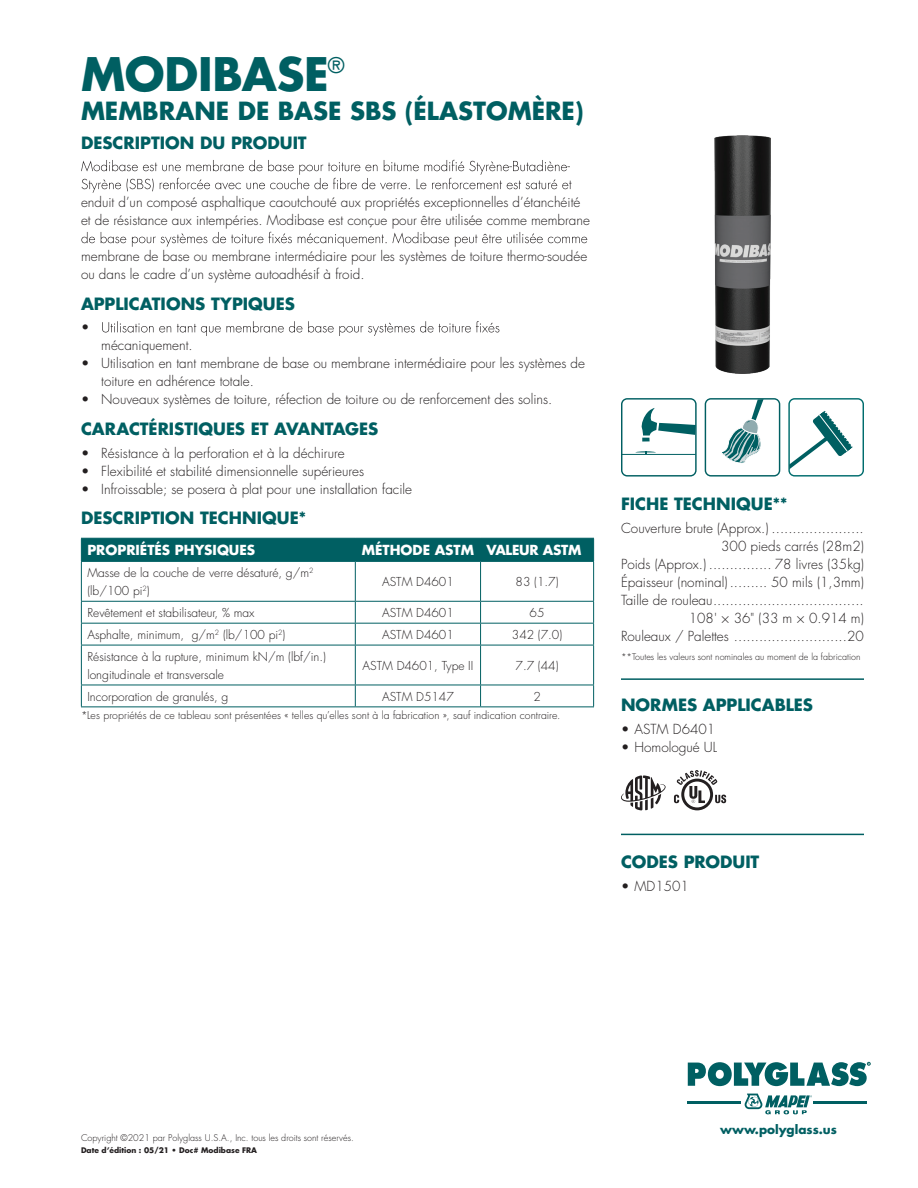
<style>
.page{position:relative;width:918px;height:1188px;background:#fff}
.page>*{position:absolute;margin:0;border:0;box-sizing:border-box;transform-origin:0 0}
.t1{font:700 45px "Futura Std";letter-spacing:-.005em;color:#005f62}
.t2{font:700 24.3px "Futura Std";color:#005f62}
.t3{font:700 16.5px "Futura Std";color:#005f62}
.t4{font:300 13.5px/18px "Futura Std";color:#231f20}
.t5{font:700 13.5px "Futura Std";color:#fff}
.t6{font:300 12px/18px "Futura Std";color:#231f20}
.t7{font:700 12px "Futura Std";color:#005f62}
.t8{font:300 10.5px "Futura Std";letter-spacing:.005em;color:#231f20}
.t9{font:300 9px "Futura Std";color:#231f20}
.t10{font:700 7.5px "Futura Std";color:#231f20}
</style>
<div class="page">
<svg style="left:81px;top:160px;width:491px;height:33px"></svg>
<svg style="left:81px;top:232px;width:506px;height:15px"></svg>
<svg style="left:102px;top:321px;width:397px;height:15px"></svg>
<div style="left:81px;top:538px;width:513px;height:23px;background:#005f62"></div>
<hr style="left:81px;top:561px;width:274px;height:1px;background:#005f62">
<hr style="left:81px;top:562px;width:1px;height:39px;background:#005f62">
<hr style="left:355px;top:561px;width:126px;height:1px;background:#005f62">
<hr style="left:355px;top:562px;width:1px;height:39px;background:#005f62">
<hr style="left:481px;top:561px;width:113px;height:1px;background:#005f62">
<hr style="left:480px;top:562px;width:1px;height:39px;background:#005f62">
<hr style="left:593px;top:562px;width:1px;height:39px;background:#005f62">
<hr style="left:81px;top:601px;width:274px;height:1px;background:#005f62">
<hr style="left:355px;top:601px;width:126px;height:1px;background:#005f62">
<hr style="left:481px;top:601px;width:113px;height:1px;background:#005f62">
<hr style="left:81px;top:623px;width:274px;height:1px;background:#005f62">
<svg style="left:81px;top:602px;width:1px;height:43px"></svg>
<hr style="left:355px;top:623px;width:126px;height:1px;background:#005f62">
<svg style="left:355px;top:602px;width:1px;height:43px"></svg>
<hr style="left:481px;top:623px;width:113px;height:1px;background:#005f62">
<svg style="left:480px;top:602px;width:1px;height:43px"></svg>
<svg style="left:593px;top:602px;width:1px;height:43px"></svg>
<hr style="left:81px;top:645px;width:274px;height:1px;background:#005f62">
<hr style="left:81px;top:645px;width:1px;height:40px;background:#005f62">
<hr style="left:355px;top:645px;width:126px;height:1px;background:#005f62">
<hr style="left:355px;top:645px;width:1px;height:40px;background:#005f62">
<hr style="left:481px;top:645px;width:113px;height:1px;background:#005f62">
<hr style="left:480px;top:645px;width:1px;height:40px;background:#005f62">
<hr style="left:593px;top:645px;width:1px;height:40px;background:#005f62">
<hr style="left:81px;top:685px;width:274px;height:1px;background:#005f62">
<svg style="left:81px;top:685px;width:1px;height:21px"></svg>
<hr style="left:355px;top:685px;width:126px;height:1px;background:#005f62">
<svg style="left:355px;top:685px;width:1px;height:21px"></svg>
<hr style="left:481px;top:685px;width:113px;height:1px;background:#005f62">
<svg style="left:480px;top:685px;width:1px;height:21px"></svg>
<svg style="left:593px;top:685px;width:1px;height:21px"></svg>
<hr style="left:81px;top:706px;width:274px;height:1px;background:#005f62">
<hr style="left:355px;top:706px;width:126px;height:1px;background:#005f62">
<hr style="left:481px;top:706px;width:113px;height:1px;background:#005f62">
<img style="left:715px;top:135px;width:55px;height:239px">
<hr style="left:621px;top:678px;width:243px;height:2px;background:#005f62">
<svg style="left:621px;top:775px;width:45px;height:35px"></svg>
<svg style="left:681px;top:779px;width:32px;height:31px"></svg>
<div style="left:684px;top:782px;width:26px;height:25px;background:#fff;border-radius:50%"></div>
<svg style="left:674px;top:770px;width:52px;height:33px"></svg>
<hr style="left:621px;top:834px;width:243px;height:1px;background:#005f62">
<svg style="left:621px;top:398px;width:76px;height:79px"></svg>
<svg style="left:788px;top:398px;width:76px;height:79px"></svg>
<svg style="left:705px;top:398px;width:75px;height:79px"></svg>
<svg style="left:688px;top:1062px;width:182px;height:24px"></svg>
<hr style="left:688px;top:1101px;width:53px;height:3px;background:#005f62">
<hr style="left:813px;top:1101px;width:54px;height:3px;background:#005f62">
<svg style="left:745px;top:1094px;width:67px;height:20px"></svg>
<h1 class="t1" style="left:81px;top:44px;width:265px">MODIBASE<sup>®</sup></h1>
<h2 class="t2" style="left:81px;top:95px;width:504px">MEMBRANE DE BASE SBS (ÉLASTOMÈRE)</h2>
<p class="t3" style="left:81px;top:131px;width:227px">DESCRIPTION DU PRODUIT</p>
<p class="t4" style="left:81px;top:194px;width:511px">enduit d’un composé asphaltique caoutchouté aux propriétés exceptionnelles d’étanchéité et de résistance aux intempéries. Modibase est conçue pour être utilisée comme membrane</p>
<p class="t4" style="left:81px;top:248px;width:508px">membrane de base ou membrane intermédiaire pour les systèmes de toiture thermo-soudée ou dans le cadre d’un système autoadhésif à froid.</p>
<p class="t3" style="left:81px;top:293px;width:215px">APPLICATIONS TYPIQUES</p>
<p class="t4" style="left:81px;top:319px;width:10px">•</p>
<p class="t4" style="left:101px;top:337px;width:93px">mécaniquement.</p>
<p class="t4" style="left:101px;top:355px;width:485px;text-indent:-20px">• Utilisation en tant membrane de base ou membrane intermédiaire pour les systèmes de toiture en adhérence totale.</p>
<p class="t4" style="left:81px;top:391px;width:473px">• Nouveaux systèmes de toiture, réfection de toiture ou de renforcement des solins.</p>
<p class="t3" style="left:81px;top:418px;width:299px">CARACTÉRISTIQUES ET AVANTAGES</p>
<p class="t4" style="left:81px;top:444px;width:265px">• Résistance à la perforation et à la déchirure</p>
<p class="t4" style="left:81px;top:462px;width:285px">• Flexibilité et stabilité dimensionnelle supérieures</p>
<p class="t4" style="left:81px;top:480px;width:333px">• Infroissable; se posera à plat pour une installation facile</p>
<p class="t3" style="left:81px;top:507px;width:227px">DESCRIPTION TECHNIQUE*</p>
<p class="t5" style="left:87px;top:541px;width:169px">PROPRIÉTÉS PHYSIQUES</p>
<p class="t5" style="left:362px;top:541px;width:221px">MÉTHODE ASTM VALEUR ASTM</p>
<p class="t6" style="left:87px;top:564px;width:228px">Masse de la couche de verre désaturé, g/m<sup>2 </sup>(lb/100 pi<sup>2</sup>)</p>
<p class="t6" style="left:382px;top:573px;width:73px">ASTM D4601</p>
<p class="t6" style="left:516px;top:573px;width:44px">83 (1.7)</p>
<p class="t6" style="left:87px;top:604px;width:169px">Revêtement et stabilisateur, % max</p>
<p class="t6" style="left:382px;top:604px;width:73px">ASTM D4601</p>
<p class="t6" style="left:530px;top:604px;width:16px">65</p>
<p class="t6" style="left:87px;top:626px;width:200px">Asphalte, minimum, g/m<sup>2</sup> (lb/100 pi<sup>2</sup>)</p>
<p class="t6" style="left:382px;top:626px;width:73px">ASTM D4601</p>
<p class="t6" style="left:512px;top:626px;width:52px">342 (7.0)</p>
<p class="t6" style="left:87px;top:648px;width:240px">Résistance à la rupture, minimum kN/m (lbf/in.) longitudinale et transversale</p>
<p class="t6" style="left:363px;top:657px;width:112px">ASTM D4601, Type II</p>
<p class="t6" style="left:516px;top:657px;width:44px">7.7 (44)</p>
<p class="t6" style="left:87px;top:688px;width:143px">Incorporation de granulés, g</p>
<p class="t6" style="left:382px;top:688px;width:73px">ASTM D5147</p>
<p class="t6" style="left:533px;top:688px;width:9px">2</p>
<p class="t8" style="left:81px;top:709px;width:481px">*Les propriétés de ce tableau sont présentées « telles qu’elles sont à la fabrication », sauf indication contraire.</p>
<p class="t3" style="left:621px;top:493px;width:168px">FICHE TECHNIQUE**</p>
<p class="t4" style="left:621px;top:519px;width:244px;text-align:right">Couverture brute (Approx.) ......................<br>300 pieds carrés (28m2)<br>Poids (Approx.) ............... 78 livres (35kg)<br>Épaisseur (nominal)......... 50 mils (1,3mm)<br>Taille de rouleau....................................<br>108' × 36" (33 m × 0.914 m)<br>Rouleaux / Palettes ...........................20</p>
<p class="t9" style="left:621px;top:652px;width:241px">**Toutes les valeurs sont nominales au moment de la fabrication</p>
<p class="t3" style="left:621px;top:694px;width:194px">NORMES APPLICABLES</p>
<p class="t4" style="left:621px;top:720px;width:96px">• ASTM D6401</p>
<p class="t4" style="left:621px;top:738px;width:98px">• Homologué UL</p>
<p class="t3" style="left:621px;top:851px;width:140px">CODES PRODUIT</p>
<p class="t4" style="left:621px;top:877px;width:69px">• MD1501</p>
<p class="t9" style="left:81px;top:1133px;width:274px">Copyright ©2021 par Polyglass U.S.A., Inc. tous les droits sont réservés.</p>
<p class="t10" style="left:81px;top:1146px;width:178px">Date d’édition : 05/21 • Doc# Modibase FRA</p>
<p class="t7" style="left:720px;top:1122px;width:118px">www.polyglass.us</p>
</div>
